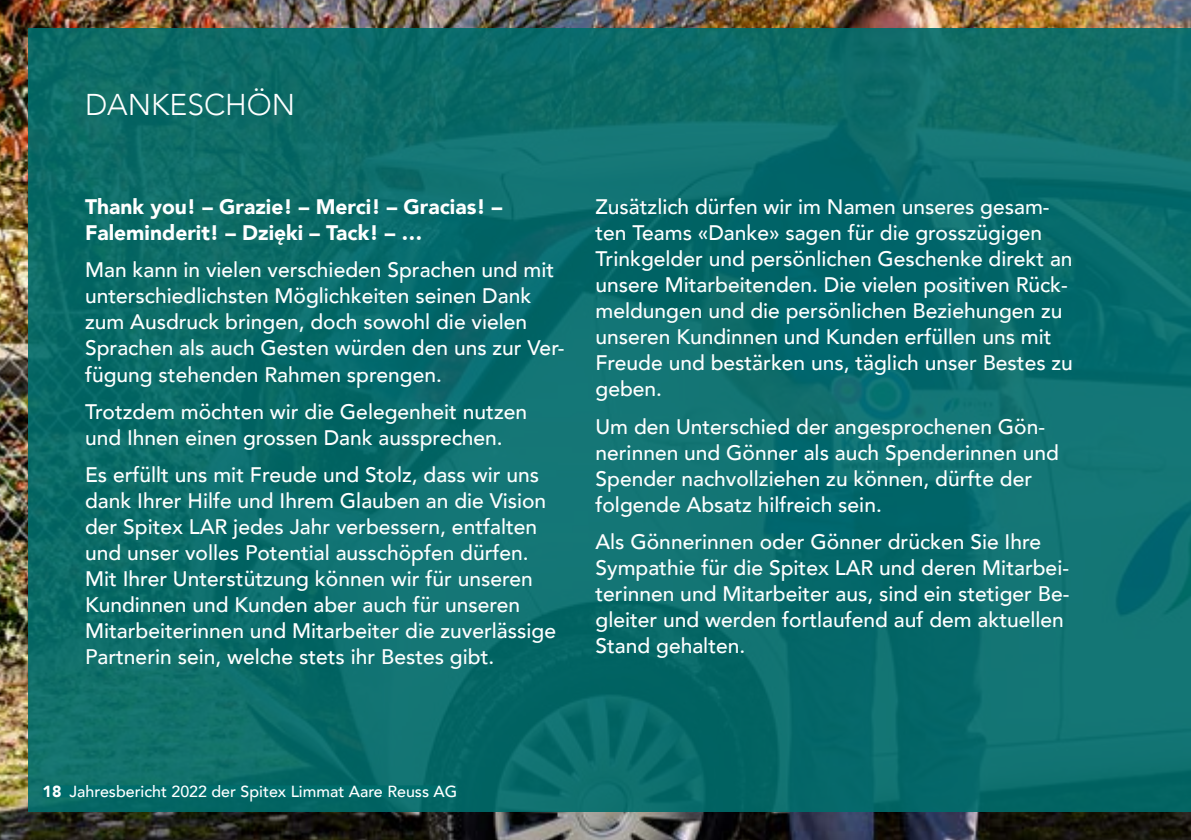
<style>
.page{position:relative;width:1191px;height:840px;background:#fff}
.page>*{position:absolute;margin:0;border:0;box-sizing:border-box;transform-origin:0 0}
.t1{font:300 30px "Avenir";color:#fff}
.t2{font:500 21px/26px "Avenir";color:#fff}
.t3{font:900 21px/26px "Avenir";color:#fff}
.t4{font:500 16px "Avenir";color:#fff}
.s1{font-weight:900}
</style>
<div class="page">
<img style="left:0;top:0;width:1191px;height:839px">
<div style="left:28px;top:28px;width:1163px;height:783px;background:linear-gradient(to right,#0b6c68,#0c6e70)"></div>
<div style="left:43px;top:785px;width:414px;height:12px;background:#006d6c"></div>
<h1 class="t1" style="left:85px;top:87px;width:212px">DANKESCHÖN</h1>
<p class="t3" style="left:85px;top:193px;width:419px">Thank you! – Grazie! – Merci! – Gracias! –<br>Faleminderit! – Dzięki – Tack! – …</p>
<p class="t2" style="left:85px;top:256px;width:481px">Man kann in vielen verschieden Sprachen und mit unterschiedlichsten Möglichkeiten seinen Dank zum Ausdruck bringen, doch sowohl die vielen Sprachen als auch Gesten würden den uns zur Ver&shy;fügung stehenden Rahmen sprengen.</p>
<p class="t2" style="left:85px;top:397px;width:443px">Trotzdem möchten wir die Gelegenheit nutzen und Ihnen einen grossen Dank aussprechen.</p>
<p class="t2" style="left:85px;top:460px;width:472px">Es erfüllt uns mit Freude und Stolz, dass wir uns dank Ihrer Hilfe und Ihrem Glauben an die Vision der Spitex LAR jedes Jahr verbessern, entfalten und unser volles Potential ausschöpfen dürfen.<br>Mit Ihrer Unterstützung können wir für unseren Kundinnen und Kunden aber auch für unseren Mitarbeiterinnen und Mitarbeiter die zuverlässige Partnerin sein, welche stets ihr Bestes gibt.</p>
<p class="t2" style="left:595px;top:192px;width:479px">Zusätzlich dürfen wir im Namen unseres gesam&shy;ten Teams «Danke» sagen für die grosszügigen Trinkgelder und persönlichen Geschenke direkt an unsere Mitarbeitenden. Die vielen positiven Rück&shy;meldungen und die persönlichen Beziehungen zu unseren Kundinnen und Kunden erfüllen uns mit Freude und bestärken uns, täglich unser Bestes zu geben.</p>
<p class="t2" style="left:595px;top:412px;width:465px">Um den Unterschied der angesprochenen Gön&shy;nerinnen und Gönner als auch Spenderinnen und Spender nachvollziehen zu können, dürfte der folgende Absatz hilfreich sein.</p>
<p class="t2" style="left:595px;top:527px;width:475px">Als Gönnerinnen oder Gönner drücken Sie Ihre Sympathie für die Spitex LAR und deren Mitarbei&shy;terinnen und Mitarbeiter aus, sind ein stetiger Be&shy;gleiter und werden fortlaufend auf dem aktuellen Stand gehalten.</p>
<p class="t4" style="left:43px;top:777px;width:416px"><span class="s1">18</span> Jahresbericht 2022 der Spitex Limmat Aare Reuss AG</p>
</div>
